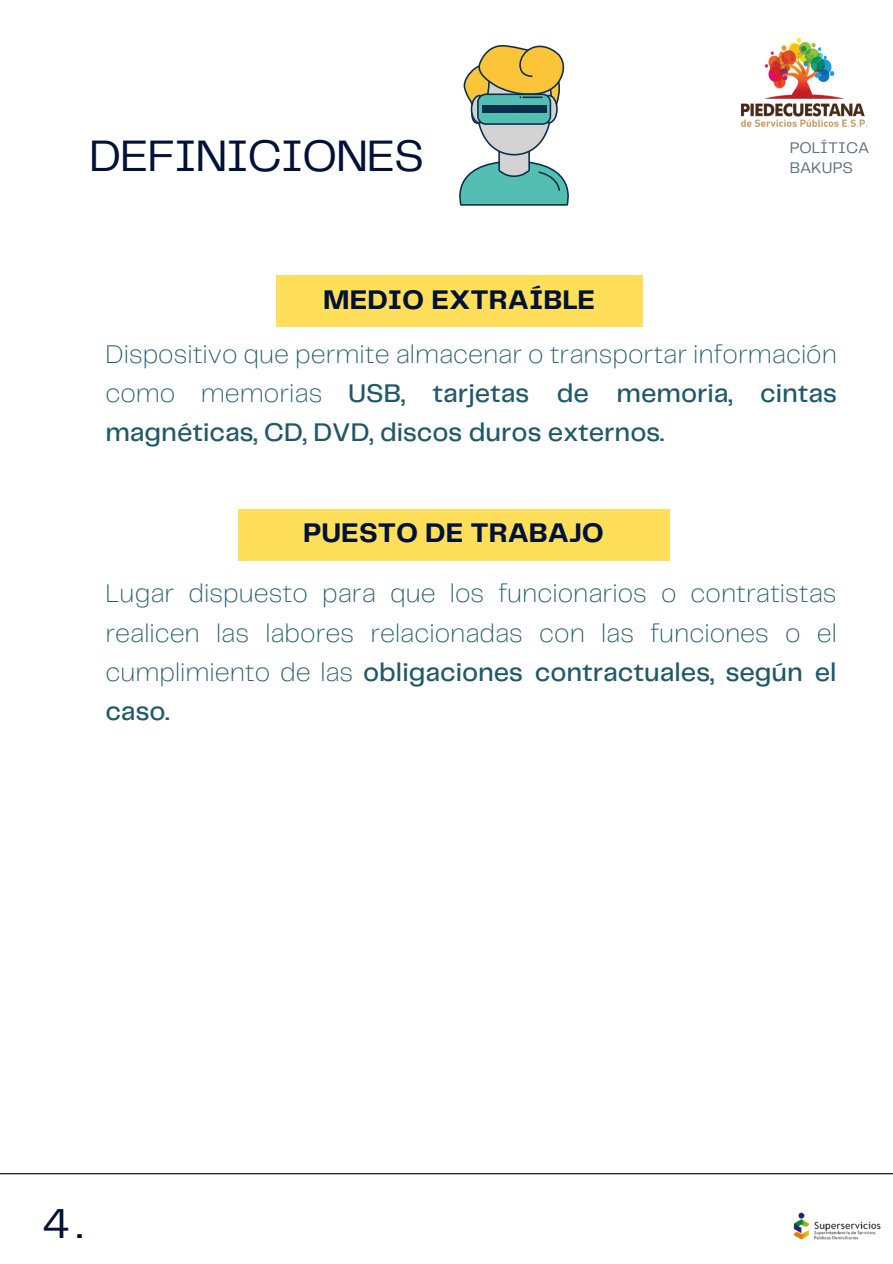
<style>
.page{position:relative;width:893px;height:1264px;background:#fff}
.page>*{position:absolute;margin:0;border:0;box-sizing:border-box;transform-origin:0 0}
.t1{font:45.75px "Telegraf";letter-spacing:-.03em;color:#011239}
.t2{font:43.5px "Telegraf";color:#011239}
.t3{font:700 27.9px "Telegraf";color:#011239}
.t4{font:200 26.55px/39.3px "Telegraf";color:#1e5869;text-align:justify}
.t5{font:500 26.55px/39.3px "Telegraf";color:#1e5869;text-align:justify}
.t6{font:16.05px/19.6px "Telegraf";color:#5b747b}
.s1{font-weight:200}
.s2{font-weight:500}
</style>
<div class="page">
<hr style="left:0;top:1173px;width:892px;height:1px;background:#000">
<img style="left:793px;top:1212px;width:88px;height:28px">
<img style="left:741px;top:38px;width:125px;height:88px">
<div style="left:276px;top:275px;width:366px;height:51px;background:#ffde59"></div>
<div style="left:238px;top:508px;width:431px;height:52px;background:#ffde59"></div>
<svg style="left:459px;top:141px;width:110px;height:65px"></svg>
<div style="left:476px;top:53px;width:75px;height:102px;background:#d3d2d2;border-radius:50%"></div>
<svg style="left:463px;top:45px;width:102px;height:81px"></svg>
<h1 class="t1" style="left:89px;top:136px;width:336px">DEFINICIONES</h1>
<p class="t3" style="left:323px;top:287px;width:273px">MEDIO EXTRAÍBLE</p>
<p class="t6" style="left:789px;top:139px;width:81px">POLÍTICA<br>BAKUPS</p>
<p class="t5" style="left:105px;top:335px;width:733px"><span class="s1">Dispositivo que permite almacenar o transportar información como memorias</span> USB, tarjetas de memoria, cintas magnéticas, CD, DVD, discos duros externos.</p>
<p class="t3" style="left:303px;top:521px;width:302px">PUESTO DE TRABAJO</p>
<p class="t4" style="left:105px;top:575px;width:733px">Lugar dispuesto para que los funcionarios o contratistas realicen las labores relacionadas con las funciones o el cumplimiento de las <span class="s2">obligaciones contractuales, según el caso.</span></p>
<h2 class="t2" style="left:42px;top:1204px;width:42px">4.</h2>
</div>
